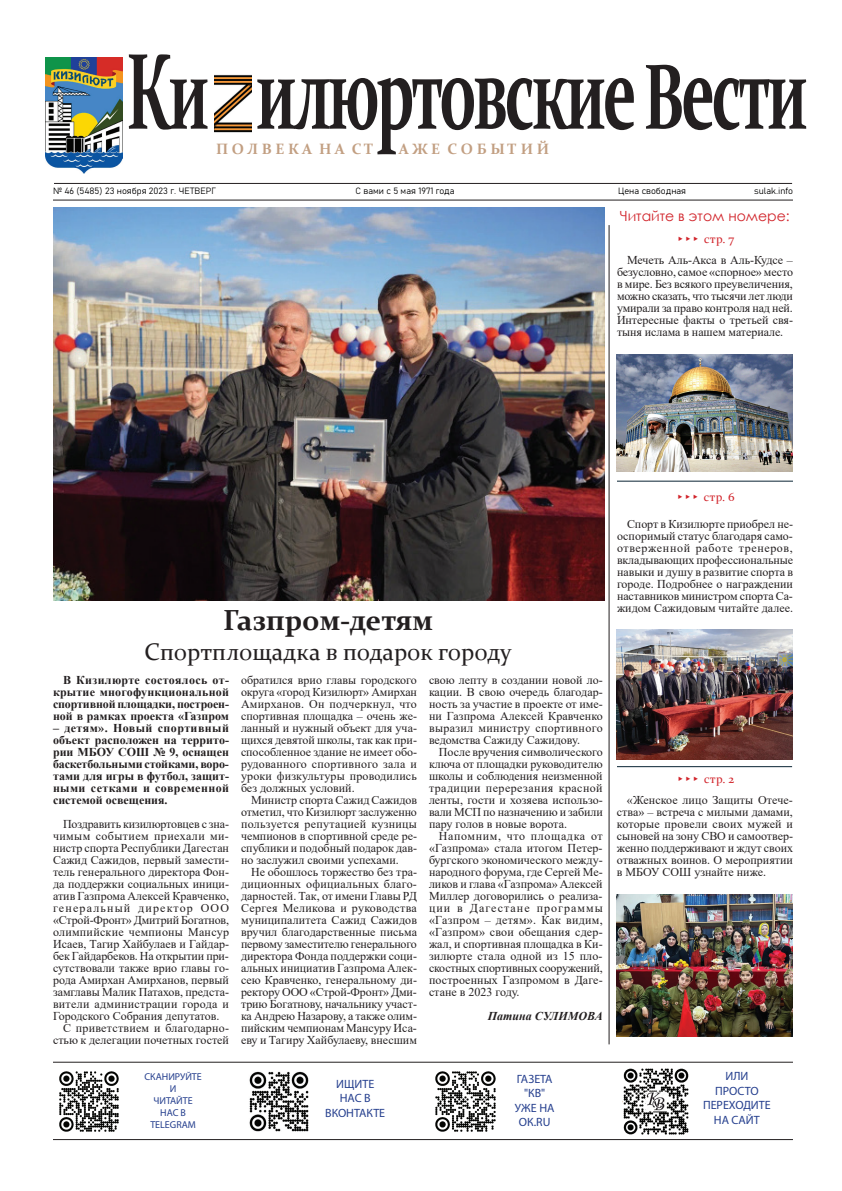
<style>
.page{position:relative;width:842px;height:1191px;background:#fff}
.page>*{position:absolute;margin:0;border:0;box-sizing:border-box;transform-origin:0 0}
.t1{font:700 108.5px "Constantia";letter-spacing:-.05em;color:#231f20;scale:.57 1}
.t2{font:700 29px "Constantia";color:#231f20}
.t3{font:24px "Constantia";color:#231f20}
.t4{font:700 15px "Constantia";color:#c29f82}
.t5{font:14px "Century Gothic";color:#d1232a}
.t6{font:12px/12px "Times New Roman";color:#231f20;text-align:justify}
.t7{font:700 12px/12px "Times New Roman";color:#231f20;text-align:justify}
.t8{font:12px/14.4px "Myriad Pro";color:#253f8e;text-align:center}
.t9{font:12px "Times New Roman";letter-spacing:.025em;color:#231f20}
.t10{font:12px "Times New Roman";letter-spacing:.02em;color:#231f20}
.t11{font:12px "Constantia";letter-spacing:.03em;color:#d1232a}
.t12{font:12px "Times New Roman";letter-spacing:.035em;color:#231f20}
.t13{font:12px "Times New Roman";letter-spacing:.1em;color:#231f20}
.t14{font:italic 700 12px "Times New Roman";color:#231f20}
.t15{font:10px/12px "Myriad Pro";color:#253f8e;text-align:center}
.t16{font:9px "Bahnschrift";color:#000}
.s1{font-size:93px}
</style>
<div class="page">
<hr style="left:53px;top:200px;width:740px;height:1px;background:#231f20">
<img style="left:59px;top:1071px;width:60px;height:61px">
<img style="left:435px;top:1071px;width:61px;height:61px">
<img style="left:249px;top:1071px;width:60px;height:61px">
<hr style="left:53px;top:1061px;width:740px;height:1px;background:#231f20">
<hr style="left:54px;top:183px;width:738px;height:1px;background:#231f20">
<img style="left:45px;top:57px;width:77px;height:117px">
<img style="left:622px;top:1068px;width:67px;height:66px">
<hr style="left:53px;top:1139px;width:740px;height:1px;background:#231f20">
<hr style="left:609px;top:225px;width:1px;height:819px;background:#231f20">
<img style="left:617px;top:354px;width:176px;height:117px">
<hr style="left:617px;top:481px;width:176px;height:1px;background:#0a2434">
<img style="left:617px;top:630px;width:176px;height:130px">
<hr style="left:617px;top:766px;width:175px;height:1px;background:#0a2434">
<img style="left:214px;top:75px;width:38px;height:57px">
<img style="left:617px;top:894px;width:176px;height:142px">
<img style="left:53px;top:207px;width:552px;height:393px">
<h1 class="t1" style="left:126px;top:17px;width:1197px">Ки илюртовские <span class="s1">В</span>ести</h1>
<p class="t4" style="left:216px;top:139px;width:160px">П О Л В Е К А Н А С Т</p>
<p class="t4" style="left:399px;top:139px;width:152px">А Ж Е С О Б Ы Т И Й</p>
<p class="t16" style="left:53px;top:184px;width:164px">№ 46 (5485) 23 ноября 2023 г. ЧЕТВЕРГ</p>
<p class="t16" style="left:355px;top:184px;width:101px">С вами с 5 мая 1971 года</p>
<p class="t16" style="left:618px;top:184px;width:70px">Цена свободная</p>
<p class="t16" style="left:754px;top:184px;width:40px">sulak.info</p>
<p class="t5" style="left:620px;top:206px;width:171px">Читайте в этом номере:</p>
<p class="t11" style="left:676px;top:231px;width:60px">▸▸▸ стр. 7</p>
<p class="t6" style="left:617px;top:254px;width:177px;text-indent:10px">Мечеть Аль-Акса в Аль-Кудсе – безусловно, самое «спорное» место в мире. Без всякого преувеличения, можно сказать, что тысячи лет люди умирали за право контроля над ней.<br>Интересные факты о третьей свя&shy;тыня ислама в нашем материале.</p>
<h2 class="t2" style="left:223px;top:600px;width:211px">Газпром-детям</h2>
<h3 class="t3" style="left:145px;top:635px;width:368px">Спортплощадка в подарок городу</h3>
<p class="t7" style="left:53px;top:674px;width:178px;text-indent:10px">В Кизилюрте состоялось от&shy;крытие многофункциональной спортивной площадки, построен&shy;ной в рамках проекта «Газпром</p>
<p class="t7" style="left:53px;top:722px;width:178px">– детям». Новый спортивный объект расположен на террито&shy;рии МБОУ СОШ № 9, оснащен баскетбольными стойками, воро&shy;тами для игры в футбол, защит&shy;ными сетками и современной системой освещения.</p>
<p class="t6" style="left:63px;top:818px;width:168px">Поздравить кизилюртовцев с зна-</p>
<p class="t12" style="left:53px;top:828px;width:177px">чимым событием приехали ми-</p>
<p class="t6" style="left:53px;top:842px;width:178px">нистр спорта Республики Дагестан</p>
<p class="t6" style="left:53px;top:854px;width:177px">Сажид Сажидов, первый замести-</p>
<p class="t6" style="left:53px;top:866px;width:177px">тель генерального директора Фон-</p>
<p class="t6" style="left:53px;top:878px;width:177px">да поддержки социальных иници-</p>
<p class="t6" style="left:53px;top:890px;width:178px">атив Газпрома Алексей Кравченко,</p>
<p class="t13" style="left:53px;top:900px;width:177px">генеральный директор ООО</p>
<p class="t6" style="left:53px;top:914px;width:178px">«Строй-Фронт» Дмитрий Богатнов,</p>
<p class="t9" style="left:53px;top:924px;width:178px">олимпийские чемпионы Мансур</p>
<p class="t6" style="left:53px;top:938px;width:177px">Исаев, Тагир Хайбулаев и Гайдар-</p>
<p class="t6" style="left:53px;top:950px;width:177px">бек Гайдарбеков. На открытии при-</p>
<p class="t6" style="left:53px;top:962px;width:177px">сутствовали также врио главы го-</p>
<p class="t6" style="left:53px;top:974px;width:177px">рода Амирхан Амирханов, первый</p>
<p class="t6" style="left:53px;top:986px;width:178px">замглавы Малик Патахов, предста-</p>
<p class="t9" style="left:53px;top:996px;width:178px">вители администрации города и</p>
<p class="t6" style="left:53px;top:1010px;width:168px">Городского Собрания депутатов.</p>
<p class="t10" style="left:63px;top:1020px;width:168px">С приветствием и благодарно-</p>
<p class="t6" style="left:53px;top:1034px;width:177px">стью к делегации почетных гостей</p>
<p class="t6" style="left:241px;top:674px;width:178px">обратился врио главы городского округа «город Кизилюрт» Амирхан Амирханов. Он подчеркнул, что спортивная площадка – очень же&shy;ланный и нужный объект для уча&shy;щихся девятой школы, так как при&shy;способленное здание не имеет обо&shy;рудованного спортивного зала и уроки физкультуры проводились без должных условий.</p>
<p class="t6" style="left:241px;top:794px;width:178px;text-indent:10px">Министр спорта Сажид Сажидов отметил, что Кизилюрт заслуженно пользуется репутацией кузницы чемпионов в спортивной среде ре&shy;спублики и подобный подарок дав&shy;но заслужил своими успехами.</p>
<p class="t6" style="left:241px;top:866px;width:178px;text-indent:10px">Не обошлось торжество без тра&shy;диционных официальных благо&shy;дарностей. Так, от имени Главы РД Сергея Меликова и руководства муниципалитета Сажид Сажидов вручил благодарственные письма первому заместителю генерального директора Фонда поддержки соци&shy;альных инициатив Газпрома Алек&shy;сею Кравченко, генеральному ди&shy;ректору ООО «Строй-Фронт» Дми&shy;трию Богатнову, начальнику участ&shy;ка Андрею Назарову, а также олим&shy;пийским чемпионам Мансуру Иса&shy;еву и Тагиру Хайбулаеву, внесшим</p>
<p class="t6" style="left:429px;top:674px;width:175px">свою лепту в создании новой ло&shy;кации. В свою очередь благодар&shy;ность за участие в проекте от име&shy;ни Газпрома Алексей Кравченко выразил министру спортивного ведомства Сажиду Сажидову.</p>
<p class="t6" style="left:429px;top:746px;width:175px;text-indent:10px">После вручения символического ключа от площадки руководителю школы и соблюдения неизменной традиции перерезания красной ленты, гости и хозяева использо&shy;вали МСП по назначению и забили пару голов в новые ворота.</p>
<p class="t6" style="left:429px;top:830px;width:175px;text-indent:10px">Напомним, что площадка от «Газпрома» стала итогом Петер&shy;бургского экономического между&shy;народного форума, где Сергей Ме&shy;ликов и глава «Газпрома» Алексей Миллер договорились о реализа&shy;ции в Дагестане программы «Газпром – детям». Как видим, «Газпром» свои обещания сдер&shy;жал, и спортивная площадка в Ки&shy;зилюрте стала одной из 15 пло&shy;скостных спортивных сооружений, построенных Газпромом в Даге&shy;стане в 2023 году.</p>
<p class="t14" style="left:488px;top:1008px;width:116px">Патина СУЛИМОВА</p>
<p class="t15" style="left:144px;top:1070px;width:59px">СКАНИРУЙТЕ<br>И<br>ЧИТАЙТЕ<br>НАС В<br>TELEGRAM</p>
<p class="t8" style="left:515px;top:1071px;width:41px">ГАЗЕТА "КВ"<br>УЖЕ НА<br>ОК.RU</p>
<p class="t8" style="left:325px;top:1076px;width:61px">ИЩИТЕ<br>НАС В<br>ВКОНТАКТЕ</p>
<p class="t11" style="left:675px;top:489px;width:61px">▸▸▸ стр. 6</p>
<p class="t6" style="left:617px;top:518px;width:178px;text-indent:10px">Спорт в Кизилюрте приобрел не&shy;оспоримый статус благодаря само&shy;отверженной работе тренеров, вкладывающих профессиональные навыки и душу в развитие спорта в городе. Подробнее о награждении наставников министром спорта Са&shy;жидом Сажидовым читайте далее.</p>
<p class="t11" style="left:676px;top:770px;width:60px">▸▸▸ стр. 2</p>
<p class="t6" style="left:617px;top:794px;width:178px;text-indent:10px">«Женское лицо Защиты Отече&shy;ства» – встреча с милыми дамами, которые провели своих мужей и сыновей на зону СВО и самоотвер&shy;женно поддерживают и ждут своих отважных воинов. О мероприятии в МБОУ СОШ узнайте ниже.</p>
<p class="t8" style="left:703px;top:1069px;width:69px">ИЛИ<br>ПРОСТО<br>ПЕРЕХОДИТЕ<br>НА САЙТ</p>
</div>
